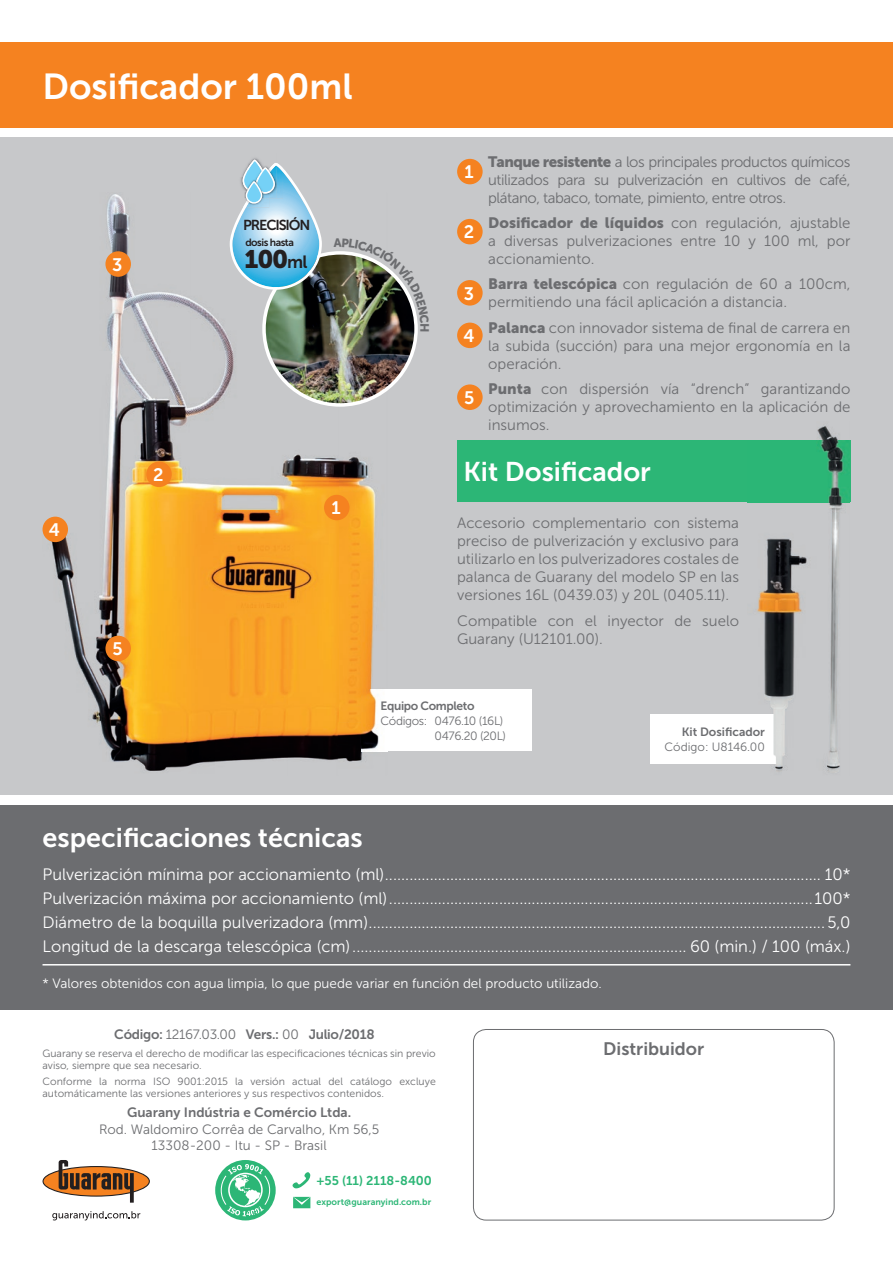
<style>
.page{position:relative;width:893px;height:1263px;background:#fff}
.page>*{position:absolute;margin:0;border:0;box-sizing:border-box;transform-origin:0 0}
.t1{font:36px "Museo Sans 700";color:#fff}
.t2{font:27px "Museo Sans 700";color:#fff}
.t3{font:25.2px "Museo Sans 900";color:#231f20}
.t4{font:18px "Museo Sans 700";color:#6c6d70}
.t5{font:18px "Museo Sans 700";color:#fff}
.t6{font:16.5px/24px "Museo Sans 300";color:#fff;text-align:justify}
.t7{font:15px/18px "Museo Sans 300";color:#6c6d70;text-align:justify}
.t8{font:14.4px "Museo Sans 700";letter-spacing:-.08em;color:#231f20}
.t9{font:13.5px "Museo Sans 300";color:#fff}
.t10{font:13.5px/16.2px "Museo Sans 300";color:#6c6d70;text-align:center}
.t11{font:13.5px "Museo Sans 700";letter-spacing:-.02em;color:#6c6d70}
.t12{font:13.5px "Museo Sans 700";color:#6c6d70}
.t13{font:12.75px "Museo Sans 700";color:#2cb676}
.t14{font:12px/15px "Museo Sans 300";letter-spacing:-.03em;color:#6c6d70;text-align:right}
.t15{font:12px "Museo Sans 300";color:#6c6d70}
.t16{font:12px "Museo Sans 700";letter-spacing:-.03em;color:#6c6d70}
.t17{font:12px "Museo Sans 700";color:#6c6d70}
.t18{font:10.5px/12px "Museo Sans 300";color:#6c6d70}
.t19{font:10.35px "Museo Sans 700";letter-spacing:-.05em;color:#231f20}
.t20{font:9px "Museo Sans 700";color:#2cb676}
.s1{font-family:"Museo Sans 700";font-size:17.7px}
.s2{font-family:"Museo Sans 900"}
.s3{font-family:"Museo Sans 300"}
</style>
<div class="page">
<div style="left:0;top:138px;width:893px;height:657px;background:#c7c8ca"></div>
<div style="left:361px;top:690px;width:170px;height:61px;background:#fff"></div>
<div style="left:457px;top:440px;width:393px;height:62px;background:#2cb676"></div>
<div style="left:651px;top:714px;width:129px;height:50px;background:#fff"></div>
<div style="left:473px;top:1029px;width:361px;height:191px;border:1px solid #6c6d70;border-radius:13px"></div>
<svg style="left:43px;top:1160px;width:107px;height:43px"></svg>
<svg style="left:52px;top:1211px;width:88px;height:9px"></svg>
<svg style="left:293px;top:1197px;width:17px;height:11px"></svg>
<svg style="left:292px;top:1172px;width:19px;height:17px"></svg>
<div style="left:215px;top:1160px;width:61px;height:60px;background:#2cb676;border-radius:50%"></div>
<svg style="left:221px;top:1164px;width:49px;height:52px"></svg>
<div style="left:0;top:805px;width:893px;height:204px;background:#6c6d70"></div>
<div style="left:0;top:43px;width:893px;height:85px;background:#f58220"></div>
<hr style="left:43px;top:964px;width:807px;height:1px;background:#fff">
<img style="left:747px;top:426px;width:103px;height:346px">
<img style="left:747px;top:440px;width:103px;height:62px">
<img style="left:747px;top:714px;width:33px;height:50px">
<img style="left:43px;top:194px;width:344px;height:577px">
<img style="left:361px;top:690px;width:26px;height:61px">
<div style="left:146px;top:462px;width:26px;height:25px;background:#f58220;border-radius:50%"></div>
<div style="left:105px;top:251px;width:26px;height:26px;background:#f58220;border-radius:50%"></div>
<div style="left:324px;top:495px;width:26px;height:25px;background:#f58220;border-radius:50%"></div>
<div style="left:43px;top:517px;width:25px;height:25px;background:#f58220;border-radius:50%"></div>
<div style="left:105px;top:636px;width:26px;height:25px;background:#f58220;border-radius:50%"></div>
<div style="left:457px;top:159px;width:26px;height:25px;background:#f58220;border-radius:50%"></div>
<div style="left:457px;top:219px;width:26px;height:25px;background:#f58220;border-radius:50%"></div>
<div style="left:457px;top:280px;width:26px;height:26px;background:#f58220;border-radius:50%"></div>
<div style="left:457px;top:323px;width:26px;height:25px;background:#f58220;border-radius:50%"></div>
<div style="left:457px;top:384px;width:26px;height:26px;background:#f58220;border-radius:50%"></div>
<img style="left:264px;top:253px;width:152px;height:152px;border-radius:76px">
<svg style="left:230px;top:160px;width:92px;height:130px"></svg>
<div style="left:246px;top:181px;width:16px;height:23px;border:2px solid #fff;border-radius:8px"></div>
<img style="left:334px;top:238px;width:84px;height:93px">
<h1 class="t1" style="left:43px;top:66px;width:312px">Dosificador 100ml</h1>
<p class="t5" style="left:112px;top:255px;width:12px">3</p>
<p class="t5" style="left:49px;top:520px;width:13px">4</p>
<p class="t5" style="left:153px;top:465px;width:12px">2</p>
<p class="t5" style="left:112px;top:639px;width:12px">5</p>
<p class="t8" style="left:243px;top:217px;width:69px">PRECISIÓN</p>
<p class="t19" style="left:245px;top:237px;width:50px">dosis hasta</p>
<h3 class="t3" style="left:245px;top:245px;width:64px">100<span class="s1">ml</span></h3>
<p class="t5" style="left:331px;top:498px;width:11px">1</p>
<p class="t5" style="left:464px;top:162px;width:11px">1</p>
<p class="t7" style="left:488px;top:153px;width:364px"><span class="s2">Tanque resistente</span> a los principales productos químicos utilizados para su pulverización en cultivos de café, plátano, tabaco, tomate, pimiento, entre otros.</p>
<p class="t5" style="left:464px;top:222px;width:12px">2</p>
<p class="t7" style="left:488px;top:214px;width:364px"><span class="s2">Dosificador de líquidos</span> con regulación, ajustable a diversas pulverizaciones entre 10 y 100 ml, por accionamiento.</p>
<p class="t5" style="left:464px;top:283px;width:12px">3</p>
<p class="t7" style="left:488px;top:275px;width:364px"><span class="s2">Barra telescópica</span> con regulación de 60 a 100cm, permitiendo una fácil aplicación a distancia.</p>
<p class="t5" style="left:463px;top:326px;width:13px">4</p>
<p class="t7" style="left:488px;top:319px;width:364px"><span class="s2">Palanca</span> con innovador sistema de final de carrera en la subida (succión) para una mejor ergonomía en la operación.</p>
<p class="t5" style="left:464px;top:388px;width:12px">5</p>
<p class="t7" style="left:488px;top:380px;width:364px"><span class="s2">Punta</span> con dispersión vía “drench” garantizando optimización y aprovechamiento en la aplicación de insumos.</p>
<h2 class="t2" style="left:463px;top:457px;width:189px">Kit Dosificador</h2>
<p class="t7" style="left:457px;top:513px;width:283px">Accesorio complementario con sistema preciso de pulverización y exclusivo para utilizarlo en los pulverizadores costales de palanca de Guarany del modelo SP en las versiones 16L (0439.03) y 20L (0405.11).</p>
<p class="t7" style="left:457px;top:612px;width:283px">Compatible con el inyector de suelo<br>Guarany (U12101.00).</p>
<p class="t16" style="left:381px;top:699px;width:95px">Equipo Completo</p>
<p class="t14" style="left:381px;top:713px;width:127px">Códigos: 0476.10 (16L)<br>0476.20 (20L)</p>
<p class="t17" style="left:682px;top:725px;width:85px">Kit Dosificador</p>
<p class="t15" style="left:665px;top:740px;width:102px">Código: U8146.00</p>
<h2 class="t2" style="left:43px;top:822px;width:322px">especificaciones técnicas</h2>
<p class="t6" style="left:43px;top:862px;width:809px">Pulverización mínima por accionamiento (ml) ........................................................................................................... 10* Pulverización máxima por accionamiento (ml) ........................................................................................................100* Diámetro de la boquilla pulverizadora (mm) ................................................................................................................ 5,0<br>Longitud de la descarga telescópica (cm) .................................................................................. 60 (min.) / 100 (máx.)</p>
<p class="t9" style="left:43px;top:976px;width:561px">* Valores obtenidos con agua limpia, lo que puede variar en función del producto utilizado.</p>
<p class="t11" style="left:114px;top:1027px;width:262px">Código: <span class="s3">12167.03.00</span> Vers.: <span class="s3">00</span> Julio/2018</p>
<p class="t18" style="left:43px;top:1047px;width:395px">Guarany se reserva el derecho de modificar las especificaciones técnicas sin previo aviso, siempre que sea necesario.</p>
<p class="t18" style="left:43px;top:1075px;width:395px">Conforme la norma ISO 9001:2015 la versión actual del catálogo excluye automáticamente las versiones anteriores y sus respectivos contenidos.</p>
<p class="t12" style="left:127px;top:1105px;width:226px">Guarany Indústria e Comércio Ltda.</p>
<p class="t10" style="left:99px;top:1121px;width:282px">Rod. Waldomiro Corrêa de Carvalho, Km 56,5<br>13308-200 - Itu - SP - Brasil</p>
<p class="t13" style="left:316px;top:1173px;width:117px">+55 (11) 2118-8400</p>
<p class="t20" style="left:316px;top:1197px;width:116px">export@guaranyind.com.br</p>
<p class="t4" style="left:603px;top:1039px;width:102px">Distribuidor</p>
</div>
